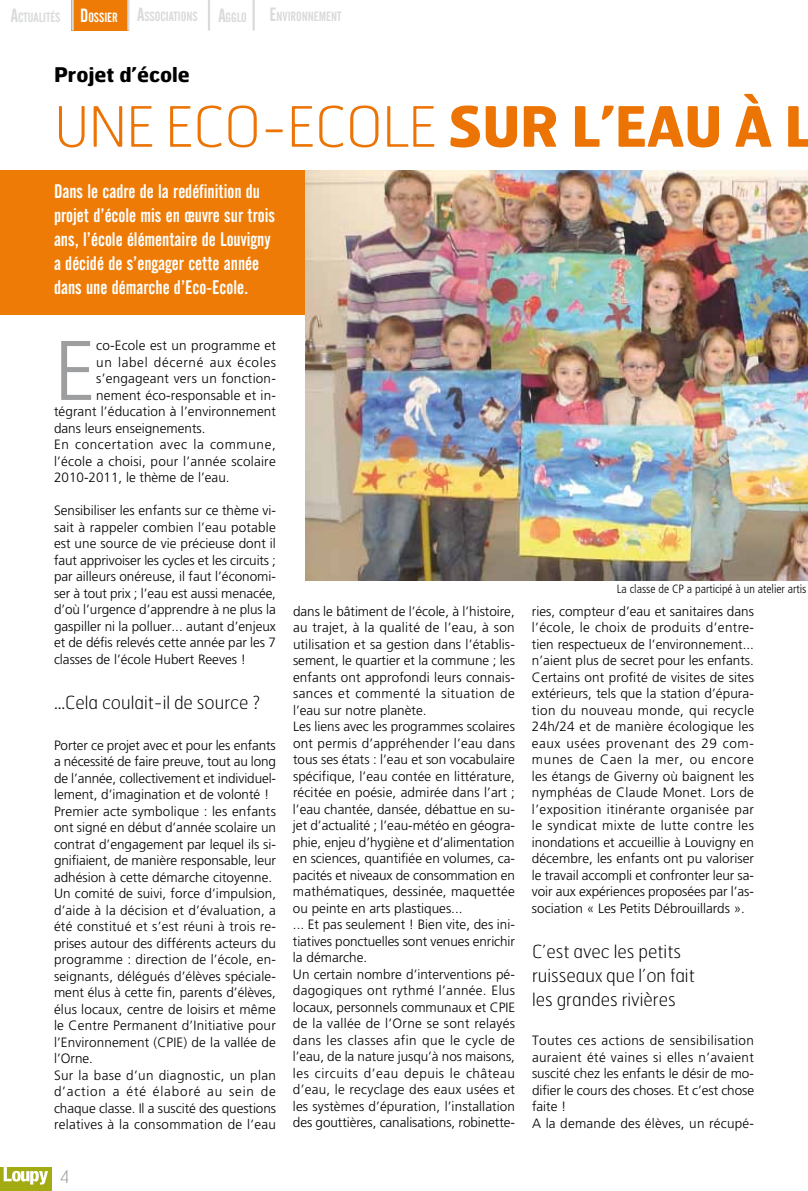
<style>
.page{position:relative;width:808px;height:1191px;background:#fff}
.page>*{position:absolute;margin:0;border:0;box-sizing:border-box;transform-origin:0 0}
.t1{font:300 84.45px "Frutiger";color:#9c9e9f}
.t2{font:100 55.5px "Hermes";color:#ec7405}
.t3{font:700 55.5px "Hermes";color:#ec7405}
.t4{font:700 20.25px "Hermes";color:#000}
.t5{font:19.5px/24px "Alternate Gothic No 2 BT";color:#fff}
.t6{font:100 18px/24px "Hermes";color:#000}
.t7{font:100 17.85px "Hermes";color:#9c9e9f}
.t8{font:300 13.5px/16.5px "Frutiger";color:#000}
.t9{font:300 13.5px "Frutiger";letter-spacing:.045em;color:#000}
.t10{font:300 13.5px "Frutiger";letter-spacing:.02em;color:#000}
.t11{font:13.2px "Alternate Gothic No 2 BT";color:#d9dadb}
.t12{font:300 condensed 12px "Frutiger";color:#000}
.s1{font-size:18.9px}
.s2{font-size:18.9px;color:#fff}
.s3{color:#fff}
.s4{font-weight:700}
</style>
<div class="page">
<div style="left:72px;top:0;width:57px;height:30px;background:#ee7b05"></div>
<div style="left:0;top:170px;width:319px;height:145px;background:#ee7b05"></div>
<hr style="left:252px;top:0;width:3px;height:30px;background:#d9dadb">
<hr style="left:208px;top:0;width:2px;height:30px;background:#d9dadb">
<hr style="left:127px;top:0;width:3px;height:30px;background:#d9dadb">
<hr style="left:71px;top:0;width:3px;height:30px;background:#d9dadb">
<img style="left:305px;top:170px;width:503px;height:410px">
<div style="left:0;top:1167px;width:51px;height:24px;background:#a3ab12"></div>
<svg style="left:4px;top:1167px;width:44px;height:17px"></svg>
<p class="t11" style="left:11px;top:9px;width:332px"><span class="s1">A</span>CTUALITÉS <span class="s2">D</span><span class="s3">OSSIER</span> <span class="s1">A</span>SSOCIATIONS <span class="s1">A</span>GGLO <span class="s1">E</span>NVIRONNEMENT</p>
<h3 class="t4" style="left:54px;top:61px;width:137px">Projet d’école</h3>
<h2 class="t2" style="left:54px;top:92px;width:430px">Une Eco-Ecole <span class="s4">sur</span></h2>
<h2 class="t3" style="left:571px;top:90px;width:79px">l’eau</h2>
<h2 class="t3" style="left:734px;top:90px;width:81px">à L</h2>
<h3 class="t5" style="left:54px;top:180px;width:222px">Dans le cadre de la redéfinition du projet d’école mis en œuvre sur trois ans, l’école élémentaire de Louvigny a décidé de s’engager cette année dans une démarche d’Eco-Ecole.</h3>
<h1 class="t1" style="left:54px;top:323px;width:44px">E</h1>
<p class="t8" style="left:96px;top:338px;width:181px">co-Ecole est un programme et</p>
<p class="t9" style="left:96px;top:354px;width:181px">un label décerné aux écoles</p>
<p class="t8" style="left:96px;top:371px;width:181px">s’engageant vers un fonction-</p>
<p class="t8" style="left:96px;top:387px;width:181px">nement éco-responsable et in-</p>
<p class="t8" style="left:54px;top:404px;width:224px">tégrant l’éducation à l’environnement</p>
<p class="t8" style="left:54px;top:420px;width:153px">dans leurs enseignements.</p>
<p class="t9" style="left:54px;top:437px;width:223px">En concertation avec la commune,</p>
<p class="t10" style="left:54px;top:453px;width:223px">l’école a choisi, pour l’année scolaire</p>
<p class="t8" style="left:54px;top:470px;width:177px">2010-2011, le thème de l’eau.</p>
<p class="t8" style="left:54px;top:503px;width:224px;text-align:justify">Sensibiliser les enfants sur ce thème vi&shy;sait à rappeler combien l’eau potable est une source de vie précieuse dont il faut apprivoiser les cycles et les circuits ; par ailleurs onéreuse, il faut l’économi&shy;ser à tout prix ; l’eau est aussi menacée, d’où l’urgence d’apprendre à ne plus la gaspiller ni la polluer... autant d’enjeux et de défis relevés cette année par les 7 classes de l’école Hubert Reeves !</p>
<h3 class="t6" style="left:54px;top:690px;width:208px">...Cela coulait-il de source ?</h3>
<p class="t8" style="left:54px;top:737px;width:224px">Porter ce projet avec et pour les enfants a nécessité de faire preuve, tout au long de l’année, collectivement et individuel&shy;lement, d’imagination et de volonté !<br>Premier acte symbolique : les enfants ont signé en début d’année scolaire un contrat d’engagement par lequel ils si&shy;gnifiaient, de manière responsable, leur adhésion à cette démarche citoyenne.<br>Un comité de suivi, force d’impulsion, d’aide à la décision et d’évaluation, a été constitué et s’est réuni à trois re&shy;prises autour des différents acteurs du programme : direction de l’école, en&shy;seignants, délégués d’élèves spéciale&shy;ment élus à cette fin, parents d’élèves, élus locaux, centre de loisirs et même le Centre Permanent d’Initiative pour l’Environnement (CPIE) de la vallée de l’Orne.<br>Sur la base d’un diagnostic, un plan d’action a été élaboré au sein de chaque classe. Il a suscité des questions relatives à la consommation de l’eau</p>
<h3 class="t7" style="left:60px;top:1165px;width:12px">4</h3>
<p class="t12" style="left:617px;top:582px;width:191px">La classe de CP a participé à un atelier artis</p>
<p class="t8" style="left:293px;top:603px;width:224px">dans le bâtiment de l’école, à l’histoire, au trajet, à la qualité de l’eau, à son utilisation et sa gestion dans l’établis&shy;sement, le quartier et la commune ; les enfants ont approfondi leurs connais&shy;sances et commenté la situation de l’eau sur notre planète.<br>Les liens avec les programmes scolaires ont permis d’appréhender l’eau dans tous ses états : l’eau et son vocabulaire spécifique, l’eau contée en littérature, récitée en poésie, admirée dans l’art ; l’eau chantée, dansée, débattue en su&shy;jet d’actualité ; l’eau-météo en géogra&shy;phie, enjeu d’hygiène et d’alimentation en sciences, quantifiée en volumes, ca&shy;pacités et niveaux de consommation en mathématiques, dessinée, maquettée ou peinte en arts plastiques...<br>... Et pas seulement ! Bien vite, des ini&shy;tiatives ponctuelles sont venues enrichir la démarche.<br>Un certain nombre d’interventions pé&shy;dagogiques ont rythmé l’année. Elus locaux, personnels communaux et CPIE de la vallée de l’Orne se sont relayés dans les classes afin que le cycle de l’eau, de la nature jusqu’à nos maisons, les circuits d’eau depuis le château d’eau, le recyclage des eaux usées et les systèmes d’épuration, l’installation des gouttières, canalisations, robinette-</p>
<p class="t8" style="left:532px;top:603px;width:224px;text-align:justify">ries, compteur d’eau et sanitaires dans l’école, le choix de produits d’entre&shy;tien respectueux de l’environnement... n’aient plus de secret pour les enfants.<br>Certains ont profité de visites de sites extérieurs, tels que la station d’épura&shy;tion du nouveau monde, qui recycle 24h/24 et de manière écologique les eaux usées provenant des 29 com&shy;munes de Caen la mer, ou encore les étangs de Giverny où baignent les nymphéas de Claude Monet. Lors de l’exposition itinérante organisée par le syndicat mixte de lutte contre les inondations et accueillie à Louvigny en décembre, les enfants ont pu valoriser le travail accompli et confronter leur sa&shy;voir aux expériences proposées par l’as&shy;sociation « Les Petits Débrouillards ».</p>
<h3 class="t6" style="left:532px;top:939px;width:164px">C’est avec les petits ruisseaux que l’on fait les grandes rivières</h3>
<p class="t8" style="left:532px;top:1032px;width:224px">Toutes ces actions de sensibilisation auraient été vaines si elles n’avaient suscité chez les enfants le désir de mo&shy;difier le cours des choses. Et c’est chose faite !<br>A la demande des élèves, un récupé-</p>
</div>
